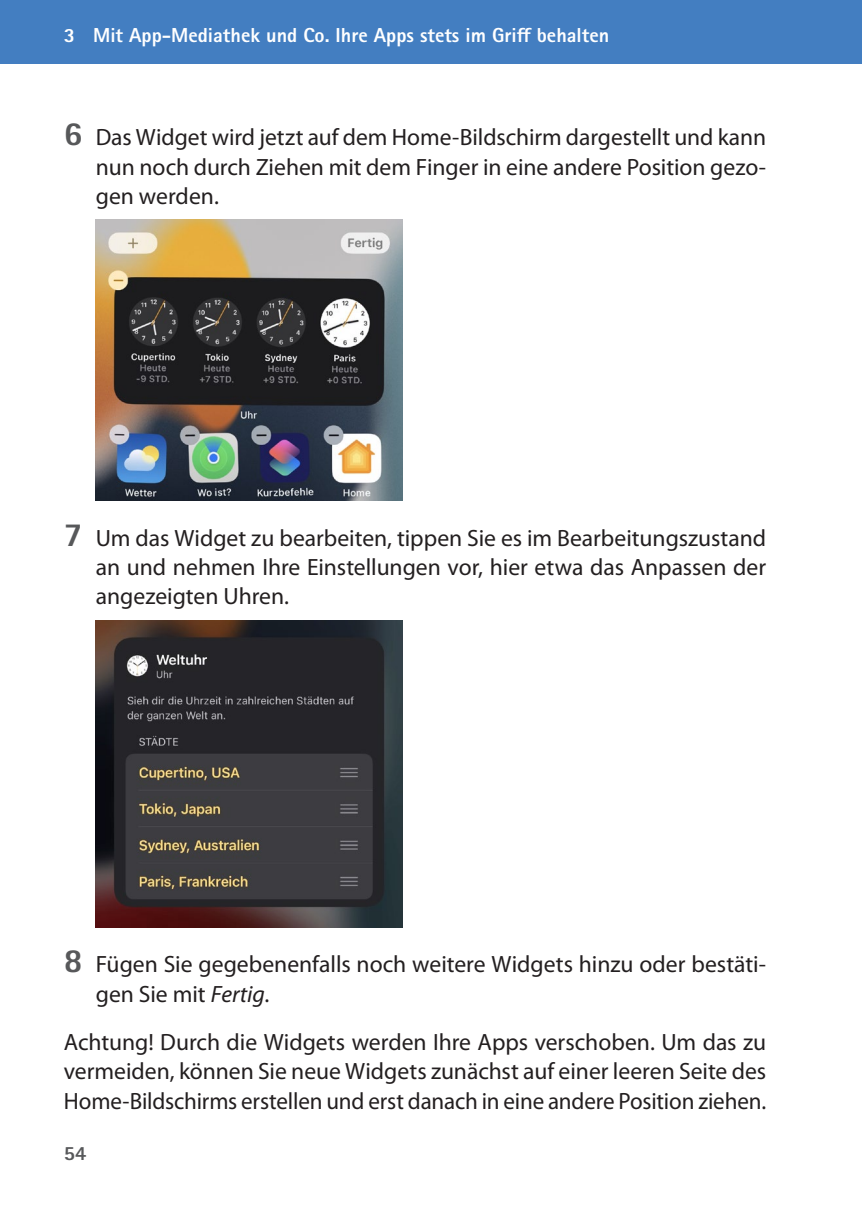
<style>
.page{position:relative;width:862px;height:1212px;background:#fff}
.page>*{position:absolute;margin:0;border:0;box-sizing:border-box;transform-origin:0 0}
.t1{font:23.62px/29.2px "Myriad Pro";color:#231f20;text-align:justify}
.t2{font:800 20.25px "Rotis Sans Serif Pro";color:#fff}
.t3{font:800 20.25px "Rotis Sans Serif Pro";color:#57585a}
.s1{font-family:"Rotis Sans Serif Pro";font-weight:800;font-size:33.75px;color:#57585a}
.s2{font-style:italic}
</style>
<div class="page">
<div style="left:0;top:0;width:861px;height:64px;background:#437ec1"></div>
<img style="left:96px;top:220px;width:306px;height:280px">
<img style="left:96px;top:620px;width:306px;height:307px">
<p class="t2" style="left:64px;top:23px;width:546px">3 Mit App-Mediathek und Co. Ihre Apps stets im Griff behalten</p>
<p class="t1" style="left:96px;top:122px;width:671px;text-indent:-32px"><span class="s1">6</span> Das Widget wird jetzt auf dem Home-Bildschirm dargestellt und kann nun noch durch Ziehen mit dem Finger in eine andere Position gezo&shy;gen werden.</p>
<p class="t1" style="left:96px;top:523px;width:671px;text-indent:-32px"><span class="s1">7</span> Um das Widget zu bearbeiten, tippen Sie es im Bearbeitungszustand an und nehmen Ihre Einstellungen vor, hier etwa das Anpassen der angezeigten Uhren.</p>
<p class="t1" style="left:96px;top:949px;width:671px;text-indent:-32px"><span class="s1">8</span> Fügen Sie gegebenenfalls noch weitere Widgets hinzu oder bestäti&shy;gen Sie mit <span class="s2">Fertig</span>.</p>
<p class="t1" style="left:64px;top:1027px;width:703px">Achtung! Durch die Widgets werden Ihre Apps verschoben. Um das zu vermeiden, können Sie neue Widgets zunächst auf einer leeren Seite des Home-Bildschirms erstellen und erst danach in eine andere Position ziehen.</p>
<p class="t3" style="left:64px;top:1141px;width:24px">54</p>
</div>
